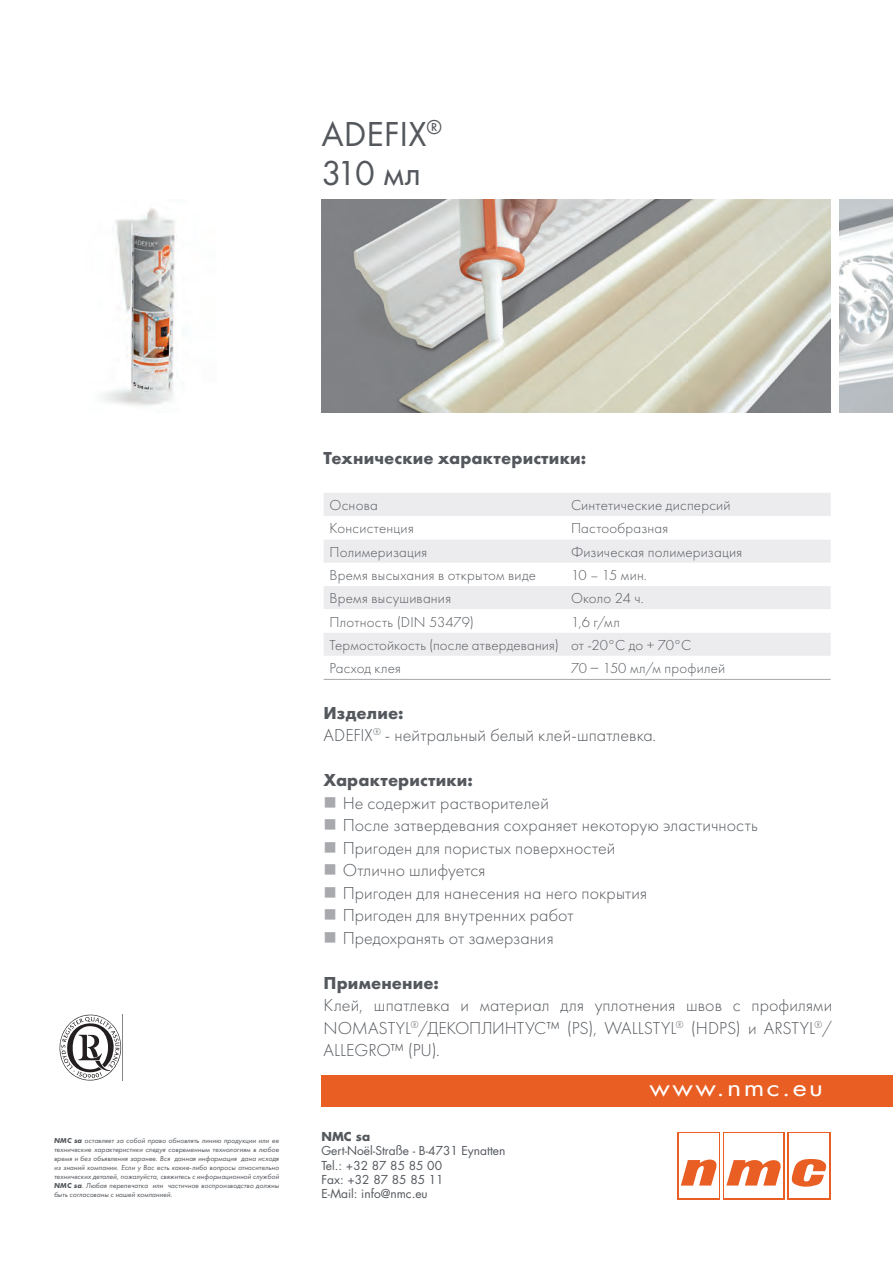
<style>
.page{position:relative;width:893px;height:1263px;background:#fff}
.page>*{position:absolute;margin:0;border:0;box-sizing:border-box;transform-origin:0 0}
.Headline{font:36px "Futura PT Book C";color:#54585d}
.ProductTable_right{font:22.65px "Futura CE";letter-spacing:.085em;color:#fff;scale:1.19 1}
.Content{font:18px/22.5px "Futura PT Light C";letter-spacing:.005em;color:#54585d;text-align:justify}
.Content-2{font:18px "Futura PT Bold C";letter-spacing:.005em;color:#54585d}
.Content-3{font:15px "Futura PT Light C";letter-spacing:.015em;color:#54585d}
.address{font:12px "Futura CE";color:#54585d}
.address-2{font:700 12px "Futura CE";color:#54585d}
.address-3{font:italic 7.5px/9px "Futura PT Book C";color:#54585d;text-align:justify}
.s1{font-family:"Futura PT Bold C"}
.s2{font-family:"Futura CE";font-weight:300}
.s3{color:#a8a9ad}
</style>
<div class="page">
<div style="left:321px;top:1075px;width:572px;height:31px;background:#e95e23"></div>
<svg style="left:787px;top:1132px;width:43px;height:67px"></svg>
<div style="left:789px;top:1133px;width:40px;height:64px;background:#fff"></div>
<svg style="left:681px;top:1159px;width:36px;height:26px"></svg>
<svg style="left:726px;top:1160px;width:55px;height:25px"></svg>
<svg style="left:791px;top:1159px;width:36px;height:28px"></svg>
<img style="left:103px;top:208px;width:73px;height:198px">
<img style="left:839px;top:200px;width:54px;height:212px">
<img style="left:321px;top:200px;width:509px;height:212px">
<svg style="left:59px;top:1014px;width:63px;height:67px"></svg>
<svg style="left:324px;top:493px;width:507px;height:70px;fill:#ececee"></svg>
<svg style="left:324px;top:586px;width:507px;height:70px;fill:#ececee"></svg>
<hr style="left:324px;top:679px;width:241px;height:1px;background:#a8a9ad">
<hr style="left:565px;top:679px;width:266px;height:1px;background:#a8a9ad">
<p class="Headline" style="left:321px;top:114px;width:122px">ADEFIX<sup>®</sup></p>
<p class="Headline" style="left:321px;top:153px;width:101px">310 мл</p>
<p class="address-3" style="left:54px;top:1136px;width:227px"><span class="s1">NMC sa</span> оставляет за собой право обновлять линию продукции или ее технические характеристики следуя современным технологиям в любое время и без объявления заранее. Вся данная информация дана исходя из знаний компании. Если у Вас есть какие-либо вопросы относительно технических деталей, пожалуйста, свяжитесь с информационной службой <span class="s1">NMC sa</span>. Любая перепечатка или частичное воспроизводство должны быть согласованы с нашей компанией.</p>
<p class="Content-2" style="left:324px;top:447px;width:264px">Технические характеристики:</p>
<p class="Content-3" style="left:330px;top:497px;width:50px">Основа</p>
<p class="Content-3" style="left:571px;top:497px;width:161px">Синтетические дисперсий</p>
<p class="Content-3" style="left:330px;top:520px;width:86px">Консистенция</p>
<p class="Content-3" style="left:571px;top:520px;width:99px">Пастообразная</p>
<p class="Content-3" style="left:330px;top:544px;width:99px">Полимеризация</p>
<p class="Content-3" style="left:571px;top:544px;width:173px">Физическая полимеризация</p>
<p class="Content-3" style="left:330px;top:567px;width:208px">Время высыхания в открытом виде</p>
<p class="Content-3" style="left:571px;top:567px;width:77px">10 – 15 мин.</p>
<p class="Content-3" style="left:330px;top:590px;width:123px">Время высушивания</p>
<p class="Content-3" style="left:571px;top:590px;width:74px">Около 24 ч.</p>
<p class="Content-3" style="left:330px;top:614px;width:146px">Плотность (DIN 53479)</p>
<p class="Content-3" style="left:571px;top:614px;width:50px">1,6 г/мл</p>
<p class="Content-3" style="left:330px;top:637px;width:231px">Термостойкость (после атвердевания)</p>
<p class="Content-3" style="left:571px;top:637px;width:122px">от -20°C до + 70°C</p>
<p class="Content-3" style="left:330px;top:660px;width:73px">Расход клея</p>
<p class="Content-3" style="left:571px;top:660px;width:156px">70 <span class="s2">–</span> 150 мл/м профилей</p>
<p class="Content-2" style="left:324px;top:702px;width:82px">Изделие:</p>
<p class="Content" style="left:324px;top:724px;width:334px">ADEFIX<sup>®</sup> - нейтральный белый клей-шпатлевка.</p>
<p class="Content-2" style="left:324px;top:769px;width:151px">Характеристики:</p>
<p class="Content" style="left:324px;top:792px;width:227px"><span class="s3">■</span> Не содержит растворителей</p>
<p class="Content" style="left:324px;top:814px;width:436px"><span class="s3">■</span> После затвердевания сохраняет некоторую эластичность</p>
<p class="Content" style="left:324px;top:837px;width:293px"><span class="s3">■</span> Пригоден для пористых поверхностей</p>
<p class="Content" style="left:324px;top:859px;width:163px"><span class="s3">■</span> Отлично шлифуется</p>
<p class="Content" style="left:324px;top:882px;width:325px"><span class="s3">■</span> Пригоден для нанесения на него покрытия</p>
<p class="Content" style="left:324px;top:904px;width:252px"><span class="s3">■</span> Пригоден для внутренних работ</p>
<p class="Content" style="left:324px;top:927px;width:231px"><span class="s3">■</span> Прeдoxpaнять от зaмepзaния</p>
<p class="Content-2" style="left:324px;top:972px;width:117px">Применение:</p>
<p class="Content" style="left:324px;top:994px;width:510px">Клей, шпатлевка и материал для уплотнения швов c профилями NOMASTYL<sup>®</sup>/ДЕКОПЛИНТУС™ (PS), WALLSTYL<sup>®</sup> (HDPS) и ARSTYL<sup>®</sup>/ ALLEGRО™ (PU).</p>
<p class="address-2" style="left:321px;top:1127px;width:50px">NMC sa</p>
<p class="address" style="left:321px;top:1143px;width:186px">Gert-Noël-Straße ‑ B-4731 Eynatten</p>
<p class="address" style="left:321px;top:1157px;width:122px">Tel.: +32 87 85 85 00</p>
<p class="address" style="left:321px;top:1172px;width:124px">Fax: +32 87 85 85 11</p>
<p class="address" style="left:321px;top:1186px;width:108px">E-Mail: info@nmc.eu</p>
<p class="ProductTable_right" style="left:650px;top:1073px;width:147px">www.nmc.eu</p>
</div>
